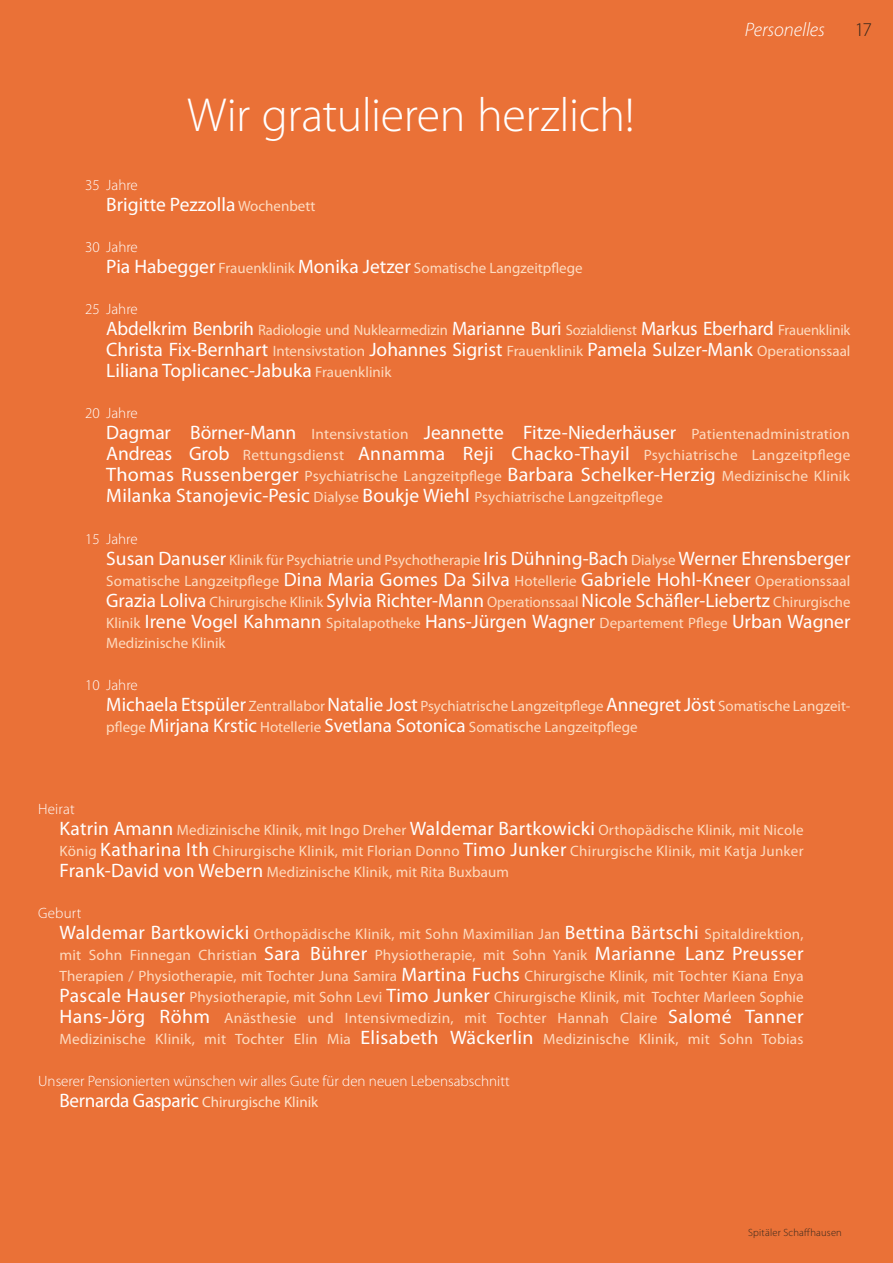
<style>
.page{position:relative;width:893px;height:1263px;background:#ea7137}
.page>*{position:absolute;margin:0;border:0;box-sizing:border-box;transform-origin:0 0}
.t1{font:300 48px "Myriad Pro";letter-spacing:-.01em;color:#fff}
.t2{font:19.5px/21px "Myriad Pro";color:#fff}
.t3{font:italic 300 19.5px "Myriad Pro";letter-spacing:-.005em;color:#fff}
.t4{font:300 19.5px "Myriad Pro";color:#32261c}
.t5{font:15px/21px "Myriad Pro";letter-spacing:.01em;color:#fddbc0}
.t6{font:300 15px/21px "Myriad Pro";color:#fff}
.t7{font:15px/21px "Myriad Pro";letter-spacing:-.01em;color:#fddbc0}
.t8{font:300 10.5px "Myriad Pro";letter-spacing:.02em;color:#32261c}
.s1{font-size:15px;color:#fddbc0}
.s2{font-weight:300;color:#fff}
.s3{font-size:19.5px;color:#fff}
.s4{font-weight:400;font-size:19.5px}
.s5{font-weight:400;color:#fee3cc}
</style>
<div class="page">
<h1 class="t1" style="left:187px;top:86px;width:449px">Wir gratulieren herzlich!</h1>
<h2 class="t3" style="left:745px;top:18px;width:81px">Personelles</h2>
<h2 class="t4" style="left:855px;top:18px;width:19px">17</h2>
<p class="t6" style="left:85px;top:174px;width:54px">35 Jahre</p>
<h2 class="t2" style="left:106px;top:193px;width:211px">Brigitte Pezzolla <span class="s1">Wochenbett</span></h2>
<p class="t5" style="left:106px;top:236px;width:478px;text-indent:-21px"><span class="s2">30 Jahre<br></span><span class="s3">Pia Habegger</span> Frauenklinik <span class="s3">Monika Jetzer</span> Somatische Langzeitpflege</p>
<p class="t7" style="left:106px;top:298px;width:746px;text-indent:-21px"><span class="s2">25 Jahre<br></span><span class="s3">Abdelkrim Benbrih</span> Radiologie und Nuklearmedizin <span class="s3">Marianne Buri</span> Sozialdienst <span class="s3">Markus Eberhard</span> Frauenklinik</p>
<h2 class="t2" style="left:106px;top:339px;width:746px">Christa Fix-Bernhart <span class="s1">Intensivstation</span> Johannes Sigrist <span class="s1">Frauenklinik</span> Pamela Sulzer-Mank <span class="s1">Operationssaal<br></span>Liliana Toplicanec-Jabuka <span class="s1">Frauenklinik</span></h2>
<p class="t6" style="left:85px;top:403px;width:54px">20 Jahre</p>
<h2 class="t2" style="left:106px;top:422px;width:745px">Dagmar Börner-Mann <span class="s1">Intensivstation</span> Jeannette Fitze-Niederhäuser <span class="s1">Patientenadministration</span></h2>
<p class="t5" style="left:106px;top:445px;width:746px;text-align:justify"><span class="s3">Andreas Grob</span> Rettungsdienst <span class="s3">Annamma Reji Chacko-Thayil</span> Psychiatrische Langzeitpflege <span class="s3">Thomas Russenberger</span> Psychiatrische Langzeitpflege <span class="s3">Barbara Schelker-Herzig</span> Medizinische Klinik <span class="s3">Milanka Stanojevic-Pesic</span> Dialyse <span class="s3">Boukje Wiehl</span> Psychiatrische Langzeitpflege</p>
<p class="t6" style="left:85px;top:528px;width:54px">15 Jahre</p>
<h2 class="t2" style="left:106px;top:547px;width:746px">Susan Danuser <span class="s1">Klinik für Psychiatrie und Psychotherapie</span> Iris Dühning-Bach <span class="s1">Dialyse</span> Werner Ehrensberger</h2>
<p class="t5" style="left:106px;top:570px;width:746px">Somatische Langzeitpflege <span class="s3">Dina Maria Gomes Da Silva</span> Hotellerie <span class="s3">Gabriele Hohl-Kneer</span> Operationssaal</p>
<h2 class="t2" style="left:106px;top:589px;width:746px">Grazia Loliva <span class="s1">Chirurgische Klinik</span> Sylvia Richter-Mann <span class="s1">Operationssaal</span> Nicole Schäfler-Liebertz <span class="s1">Chirurgische<br>Klinik</span> Irene Vogel Kahmann <span class="s1">Spitalapotheke</span> Hans-Jürgen Wagner <span class="s1">Departement Pflege</span> Urban Wagner</h2>
<p class="t5" style="left:106px;top:632px;width:121px">Medizinische Klinik</p>
<p class="t5" style="left:106px;top:674px;width:746px;text-indent:-21px"><span class="s2">10 Jahre<br></span><span class="s3">Michaela Etspüler</span> Zentrallabor <span class="s3">Natalie Jost</span> Psychiatrische Langzeitpflege <span class="s3">Annegret Jöst</span> Somatische Langzeit&shy;pflege <span class="s3">Mirjana Krstic</span> Hotellerie <span class="s3">Svetlana Sotonica</span> Somatische Langzeitpflege</p>
<p class="t5" style="left:60px;top:798px;width:746px;text-indent:-21px"><span class="s2">Heirat<br></span><span class="s3">Katrin Amann</span> Medizinische Klinik, mit Ingo Dreher <span class="s3">Waldemar Bartkowicki</span> Orthopädische Klinik, mit Nicole König <span class="s3">Katharina Ith</span> Chirurgische Klinik, mit Florian Donno <span class="s3">Timo Junker</span> Chirurgische Klinik, mit Katja Junker <span class="s3">Frank-David von Webern</span> Medizinische Klinik, mit Rita Buxbaum</p>
<p class="t5" style="left:60px;top:902px;width:746px;text-indent:-21px"><span class="s2">Geburt<br></span><span class="s3">Waldemar Bartkowicki</span> Orthopädische Klinik, mit Sohn Maximilian Jan <span class="s3">Bettina Bärtschi</span> Spitaldirektion, mit Sohn Finnegan Christian <span class="s3">Sara Bührer</span> Physiotherapie, mit Sohn Yanik <span class="s3">Marianne Lanz Preusser </span>Therapien / Physiotherapie, mit Tochter Juna Samira <span class="s3">Martina Fuchs</span> Chirurgische Klinik, mit Tochter Kiana Enya <span class="s3">Pascale Hauser</span> Physiotherapie, mit Sohn Levi <span class="s3">Timo Junker</span> Chirurgische Klinik, mit Tochter Marleen Sophie <span class="s3">Hans-Jörg Röhm</span> Anästhesie und Intensivmedizin, mit Tochter Hannah Claire <span class="s3">Salomé Tanner </span>Medizinische Klinik, mit Tochter Elin Mia <span class="s3">Elisabeth Wäckerlin</span> Medizinische Klinik, mit Sohn Tobias</p>
<p class="t6" style="left:60px;top:1070px;width:452px;text-indent:-21px">Unserer Pensionierten wünschen wir alles Gute für den neuen Lebensabschnitt<br><span class="s4">Bernarda Gasparic</span> <span class="s5">Chirurgische Klinik</span></p>
<p class="t8" style="left:748px;top:1226px;width:95px">Spitäler Schaffhausen</p>
<p class="t8" style="left:804px;top:1226px;width:8px">f</p>
</div>
